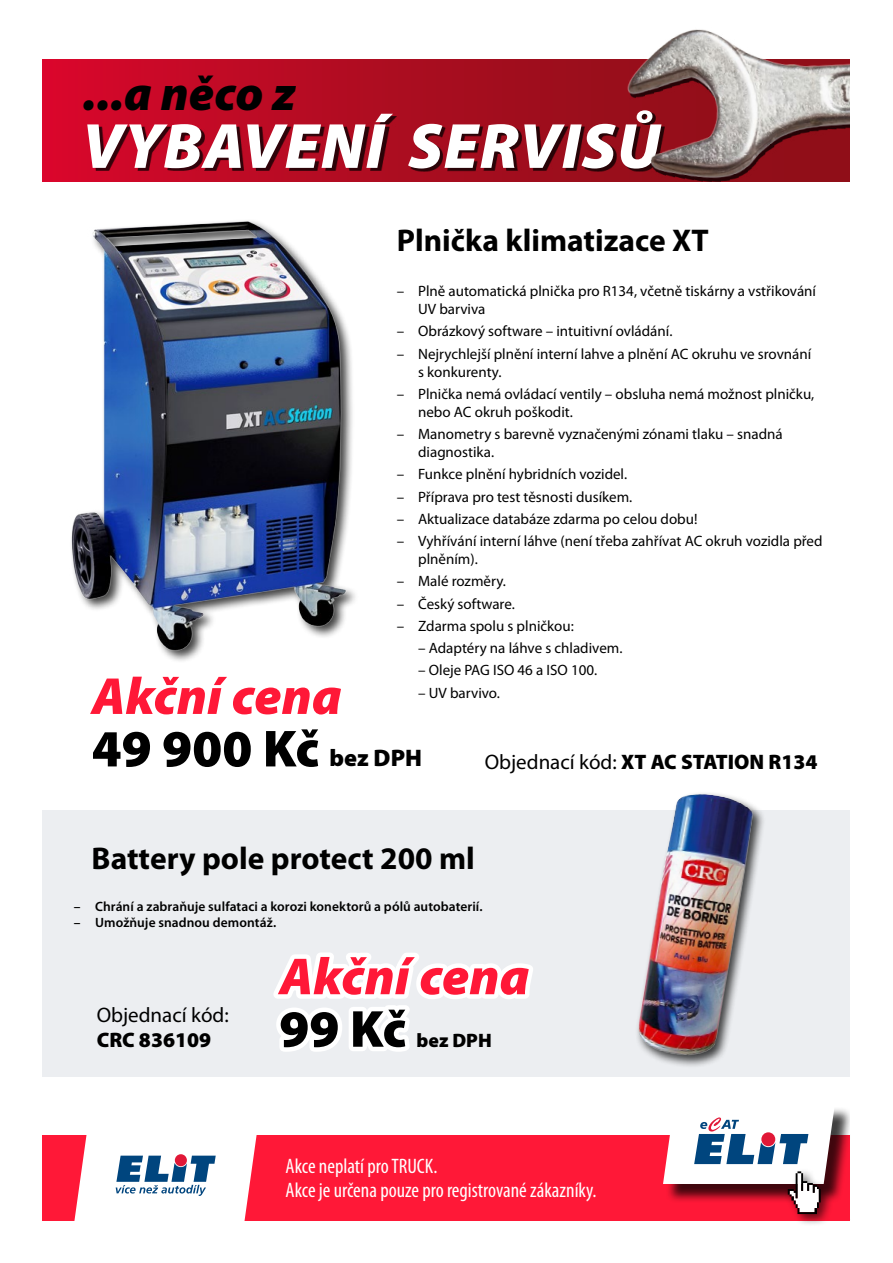
<style>
.page{position:relative;width:893px;height:1263px;background:#fff}
.page>*{position:absolute;margin:0;border:0;box-sizing:border-box;transform-origin:0 0}
.t1{font:italic 900 64.5px "Myriad Pro";letter-spacing:.02em;color:#fff}
.t2{font:italic 900 52.5px/52.5px "Myriad Pro";letter-spacing:-.005em;color:#ff1837}
.t3{font:900 52.5px "Myriad Pro";color:#000}
.t4{font:italic 900 48.75px "Myriad Pro";color:#000}
.t5{font:700 31.5px "Myriad Pro";color:#000}
.t6{font:condensed 21px/24px "Myriad Pro";color:#fff}
.t7{font:900 21px "Myriad Pro";color:#000}
.t8{font:21px "Myriad Pro";color:#000}
.t9{font:900 19.5px "Myriad Pro";color:#000}
.t10{font:15px/18px "Myriad Pro";color:#000}
.t11{font:600 13.5px "Myriad Pro";letter-spacing:.005em;color:#000}
.s1{font-style:normal;color:#000}
.s2{font-style:normal;font-size:24px;color:#000}
.s3{font-weight:400}
</style>
<div class="page">
<img style="left:71px;top:221px;width:284px;height:440px">
<div style="left:43px;top:809px;width:807px;height:267px;background:#eceef1"></div>
<div style="left:43px;top:1135px;width:807px;height:85px;background:#ff1837"></div>
<div style="left:666px;top:1106px;width:187px;height:97px;background:#000;opacity:.75"></div>
<svg style="left:74px;top:1135px;width:183px;height:86px;background:#e1d7e0"></svg>
<div style="left:784px;top:1168px;width:50px;height:59px;background:#000;opacity:.6"></div>
<svg style="left:663px;top:1106px;width:172px;height:108px"></svg>
<svg style="left:273px;top:953px;width:260px;height:99px"></svg>
<div style="left:635px;top:791px;width:132px;height:278px;background:#000;opacity:.75"></div>
<img style="left:638px;top:794px;width:115px;height:263px">
<svg style="left:43px;top:60px;width:571px;height:121px;background:#b80a23"></svg>
<div style="left:91px;top:117px;width:306px;height:54px;background:#000;opacity:.75"></div>
<div style="left:411px;top:113px;width:254px;height:59px;background:#000;opacity:.75"></div>
<img style="left:614px;top:29px;width:236px;height:153px">
<div style="left:850px;top:10px;width:43px;height:1124px;background:#fff"></div>
<h3 class="t4" style="left:83px;top:67px;width:214px">...a něco z</h3>
<h1 class="t1" style="left:82px;top:110px;width:579px">vybavení servisů</h1>
<h3 class="t5" style="left:397px;top:220px;width:313px">Plnička klimatizace XT</h3>
<p class="t10" style="left:418px;top:282px;width:399px;text-indent:-21px">– Plně automatická plnička pro R134, včetně tiskárny a vstřikování<br>UV barviva</p>
<p class="t10" style="left:397px;top:322px;width:277px">– Obrázkový software – intuitivní ovládání.</p>
<p class="t10" style="left:418px;top:344px;width:395px;text-indent:-21px">– Nejrychlejší plnění interní lahve a plnění AC okruhu ve srovnání s konkurenty.</p>
<p class="t10" style="left:418px;top:385px;width:398px;text-indent:-21px">– Plnička nemá ovládací ventily – obsluha nemá možnost plničku, nebo AC okruh poškodit.</p>
<p class="t10" style="left:418px;top:425px;width:366px;text-indent:-21px">– Manometry s barevně vyznačenými zónami tlaku – snadná diagnostika.</p>
<p class="t10" style="left:397px;top:465px;width:232px">– Funkce plnění hybridních vozidel.</p>
<p class="t10" style="left:397px;top:487px;width:237px">– Příprava pro test těsnosti dusíkem.</p>
<p class="t10" style="left:397px;top:510px;width:302px">– Aktualizace databáze zdarma po celou dobu!</p>
<p class="t10" style="left:418px;top:532px;width:406px;text-indent:-21px">– Vyhřívání interní láhve (není třeba zahřívat AC okruh vozidla před plněním).</p>
<p class="t10" style="left:397px;top:572px;width:111px">– Malé rozměry.</p>
<p class="t10" style="left:397px;top:594px;width:119px">– Český software.</p>
<p class="t10" style="left:397px;top:617px;width:179px">– Zdarma spolu s plničkou:</p>
<p class="t10" style="left:418px;top:639px;width:206px">– Adaptéry na láhve s chladivem.</p>
<p class="t10" style="left:418px;top:661px;width:181px">– Oleje PAG ISO 46 a ISO 100.</p>
<p class="t10" style="left:418px;top:683px;width:83px">– UV barvivo.</p>
<h2 class="t2" style="left:92px;top:671px;width:332px">Akční cena<br><span class="s1">49 900 Kč</span> <span class="s2">bez DPH</span></h2>
<h3 class="t7" style="left:485px;top:749px;width:334px"><span class="s3">Objednací kód:</span> XT AC STATION R134</h3>
<h3 class="t5" style="left:92px;top:838px;width:385px">Battery pole protect 200 ml</h3>
<p class="t11" style="left:74px;top:898px;width:410px">– Chrání a zabraňuje sulfataci a korozi konektorů a pólů autobaterií.</p>
<p class="t11" style="left:74px;top:914px;width:204px">– Umožňuje snadnou demontáž.</p>
<h2 class="t2" style="left:279px;top:951px;width:252px">Akční cena</h2>
<h2 class="t3" style="left:279px;top:999px;width:128px">99 Kč</h2>
<h3 class="t8" style="left:97px;top:1001px;width:134px">Objednací kód:</h3>
<h3 class="t7" style="left:97px;top:1028px;width:116px">CRC 836109</h3>
<h3 class="t9" style="left:417px;top:1029px;width:77px">bez DPH</h3>
<h3 class="t6" style="left:286px;top:1153px;width:312px">Akce neplatí pro TRUCK.<br>Akce je určena pouze pro registrované zákazníky.</h3>
</div>
